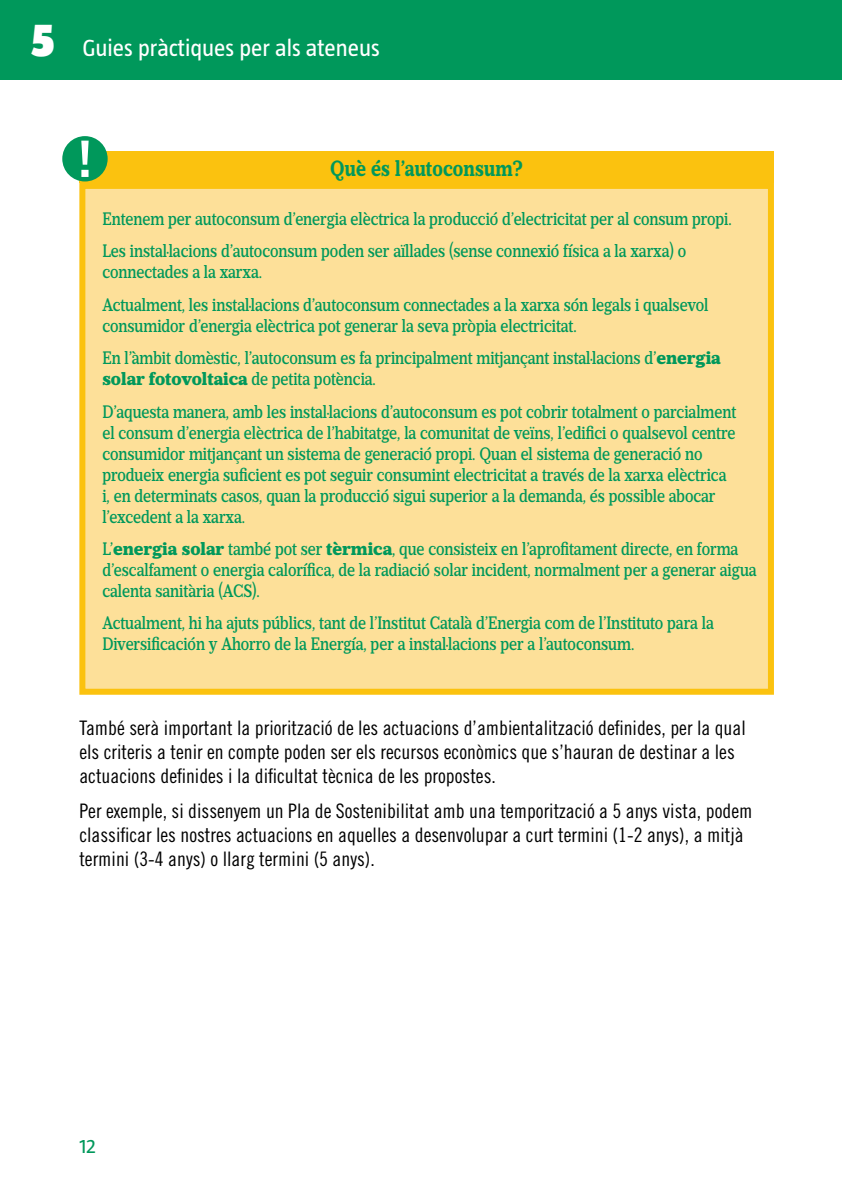
<style>
.page{position:relative;width:842px;height:1191px;background:#fff}
.page>*{position:absolute;margin:0;border:0;box-sizing:border-box;transform-origin:0 0}
.t1{font:24px "Taz";color:#fff}
.t2{font:700 22px "Prumo Slab";letter-spacing:.01em;color:#00985b;scale:.85 1}
.t3{font:20px/24px "Trade Gothic LT Std Cn 18";color:#000}
.t4{font:20px "Taz";color:#00985b}
.t5{font:500 18px/21px "Prumo Slab";color:#00985b;scale:.85 1}
.s1{font-weight:900;font-size:48px}
.s2{font-weight:800}
</style>
<div class="page">
<div style="left:0;top:0;width:842px;height:79px;background:#00985b"></div>
<div style="left:82px;top:186px;width:689px;height:505px;background:#fde099"></div>
<div style="left:79px;top:183px;width:695px;height:511px;border:6px solid #fbc20f"></div>
<div style="left:79px;top:152px;width:695px;height:31px;background:#fbc20f"></div>
<div style="left:62px;top:136px;width:46px;height:45px;background:#00985b;border-radius:50%"></div>
<svg style="left:81px;top:141px;width:8px;height:36px"></svg>
<h1 class="t1" style="left:32px;top:34px;width:350px"><span class="s1">5</span> Guies pràctiques per als ateneus</h1>
<p class="t2" style="left:330px;top:155px;width:228px">Què és l’autoconsum?</p>
<p class="t5" style="left:102px;top:203px;width:742px;line-height:32.4px">Entenem per autoconsum d’energia elèctrica la producció d’electricitat per al consum propi.<br>Les instal·lacions d’autoconsum poden ser aïllades (sense connexió física a la xarxa) o</p>
<p class="t5" style="left:102px;top:256px;width:715px;line-height:32.4px">connectades a la xarxa.<br>Actualment, les instal·lacions d’autoconsum connectades a la xarxa són legals i qualsevol</p>
<p class="t5" style="left:102px;top:310px;width:729px;line-height:32.4px">consumidor d’energia elèctrica pot generar la seva pròpia electricitat.<br>En l’àmbit domèstic, l’autoconsum es fa principalment mitjançant instal·lacions d’<span class="s2">energia</span></p>
<p class="t5" style="left:102px;top:363px;width:747px;line-height:32.4px"><span class="s2">solar fotovoltaica</span> de petita potència.<br>D’aquesta manera, amb les instal·lacions d’autoconsum es pot cobrir totalment o parcialment</p>
<p class="t5" style="left:102px;top:422px;width:746px">el consum d’energia elèctrica de l’habitatge, la comunitat de veïns, l’edifici o qualsevol centre consumidor mitjançant un sistema de generació propi. Quan el sistema de generació no produeix energia suficient es pot seguir consumint electricitat a través de la xarxa elèctrica i, en determinats casos, quan la producció sigui superior a la demanda, és possible abocar l’excedent a la xarxa.</p>
<p class="t5" style="left:102px;top:538px;width:771px">L’<span class="s2">energia solar</span> també pot ser <span class="s2">tèrmica</span>, que consisteix en l’aprofitament directe, en forma d’escalfament o energia calorífica, de la radiació solar incident, normalment per a generar aigua calenta sanitària (ACS).</p>
<p class="t5" style="left:102px;top:613px;width:721px">Actualment, hi ha ajuts públics, tant de l’Institut Català d’Energia com de l’Instituto para la<br>Diversificación y Ahorro de la Energía, per a instal·lacions per a l’autoconsum.</p>
<p class="t3" style="left:79px;top:715px;width:668px">També serà important la priorització de les actuacions d’ambientalització definides, per la qual els criteris a tenir en compte poden ser els recursos econòmics que s’hauran de destinar a les actuacions definides i la dificultat tècnica de les propostes.</p>
<p class="t3" style="left:79px;top:798px;width:675px">Per exemple, si dissenyem un Pla de Sostenibilitat amb una temporització a 5 anys vista, podem classificar les nostres actuacions en aquelles a desenvolupar a curt termini (1-2 anys), a mitjà termini (3-4 anys) o llarg termini (5 anys).</p>
<p class="t4" style="left:79px;top:1134px;width:18px">12</p>
</div>
